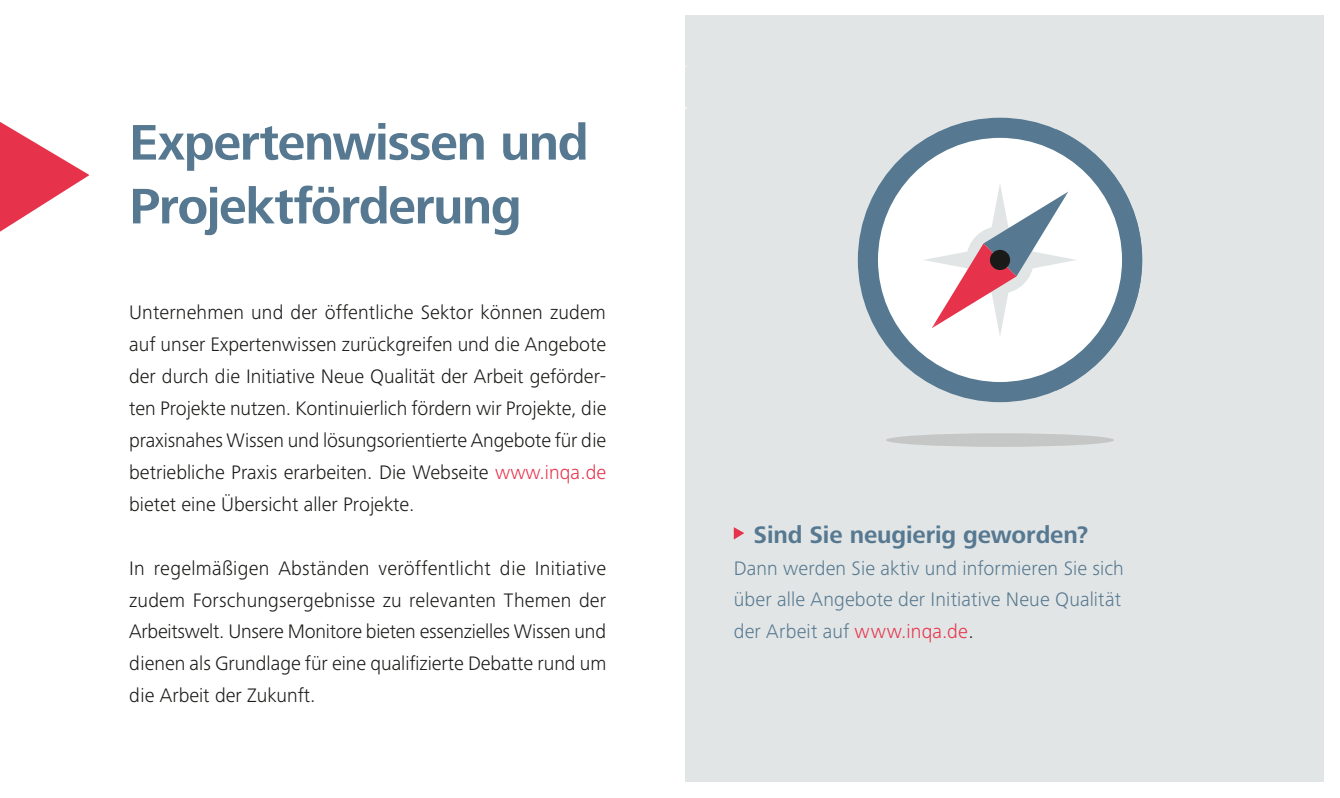
<style>
.page{position:relative;width:1340px;height:798px;background:#fff}
.page>*{position:absolute;margin:0;border:0;box-sizing:border-box;transform-origin:0 0}
.t1{font:700 51.75px/63.7px "Frutiger Next Pro";letter-spacing:-.025em;color:#567991}
.t2{font:700 24.75px "Frutiger Next Pro";letter-spacing:-.005em;color:#567991}
.t3{font:300 20.25px/31.9px "Frutiger Next Pro";color:#1a1a18;text-align:justify}
.t4{font:300 20.25px/31.9px "Frutiger Next Pro";letter-spacing:.01em;color:#567991}
.s1{color:#e7324b}
.s2{color:#1a1a18}
</style>
<div class="page">
<div style="left:685px;top:16px;width:638px;height:765px;background:#e2e5e5"></div>
<svg style="left:0;top:122px;width:89px;height:110px"></svg>
<svg style="left:733px;top:527px;width:11px;height:12px"></svg>
<div style="left:857px;top:118px;width:285px;height:284px;background:#567991;border-radius:50%"></div>
<div style="left:878px;top:138px;width:244px;height:244px;background:#fff;border-radius:50%"></div>
<svg style="left:923px;top:129px;width:219px;height:262px"></svg>
<div style="left:989px;top:250px;width:21px;height:20px;background:#1a1a18;border-radius:50%"></div>
<div style="left:885px;top:433px;width:229px;height:13px;background:#c5c6c6;border-radius:50%"></div>
<h1 class="t1" style="left:129px;top:110px;width:461px">Expertenwissen und<br>Projektförderung</h1>
<p class="t3" style="left:129px;top:296px;width:479px">Unternehmen und der öffentliche Sektor können zudem auf unser Expertenwissen zurückgreifen und die Angebote der durch die Initiative Neue Qualität der Arbeit geförder&shy;ten Projekte nutzen. Kontinuierlich fördern wir Projekte, die praxisnahes Wissen und lösungsorientierte Angebote für die betriebliche Praxis erarbeiten. Die Webseite <span class="s1">www.inqa.de </span>bietet eine Übersicht aller Projekte.</p>
<p class="t3" style="left:129px;top:551px;width:479px">In regelmäßigen Abständen veröffentlicht die Initiative zudem Forschungsergebnisse zu relevanten Themen der Arbeitswelt. Unsere Monitore bieten essenzielles Wissen und dienen als Grundlage für eine qualifizierte Debatte rund um die Arbeit der Zukunft.</p>
<p class="t2" style="left:753px;top:520px;width:336px">Sind Sie neugierig geworden?</p>
<p class="t4" style="left:733px;top:551px;width:391px">Dann werden Sie aktiv und informieren Sie sich über alle Angebote der Initiative Neue Qualität der Arbeit auf <span class="s1">www.inqa.de</span><span class="s2">.</span></p>
</div>
